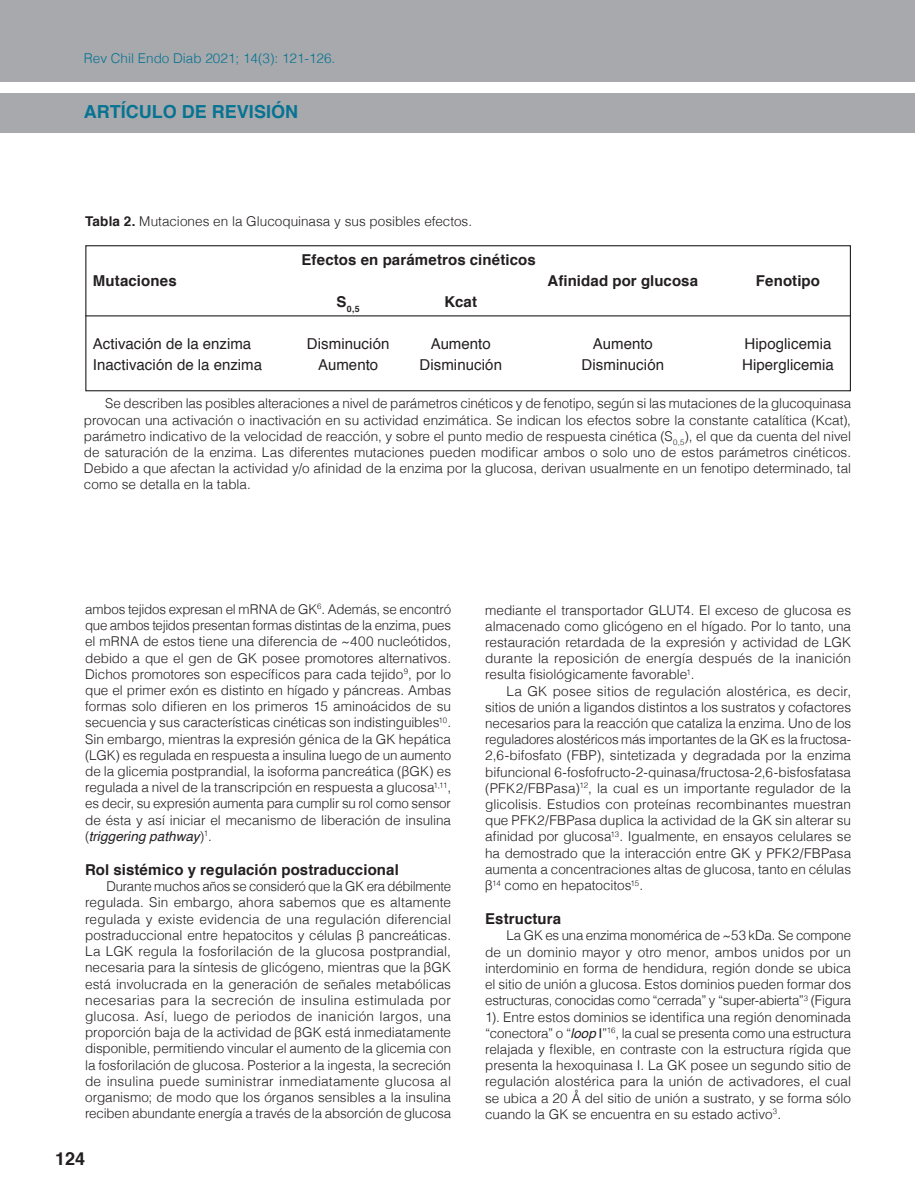
<style>
.page{position:relative;width:915px;height:1191px;background:#fff}
.page>*{position:absolute;margin:0;border:0;box-sizing:border-box;transform-origin:0 0}
.t1{font:700 18px "Helvetica";color:#077392}
.t2{font:700 18px "Helvetica";color:#231f20}
.Lista_tabulada{font:15px "Helvetica";letter-spacing:.005em;color:#231f20}
.Lista_tabulada-2{font:700 15px "Helvetica";letter-spacing:.005em;color:#231f20}
.Sub_titulos_1{font:700 15px "Helvetica";letter-spacing:.005em;color:#231f20}
.Texto{font:300 13.5px/16.2px "Helvetica";color:#231f20;text-align:justify}
.t3{font:300 13.5px "Helvetica";color:#077392}
.Lista_tabulada-3{font:700 8.7px "Helvetica";color:#231f20}
.s1{font-weight:700}
.s2{font-weight:400;font-style:italic}
.s3{font-weight:400}
</style>
<div class="page">
<div style="left:0;top:0;width:914px;height:81px;background:#a8a9ad"></div>
<div style="left:0;top:93px;width:914px;height:40px;background:#a8a9ad"></div>
<div style="left:85px;top:245px;width:765px;height:146px;border:1px solid #231f20"></div>
<hr style="left:85px;top:315px;width:765px;height:1px;background:#231f20">
<p class="t3" style="left:84px;top:46px;width:253px">Rev Chil Endo Diab 2021; 14(3): 121-126.</p>
<h1 class="t1" style="left:84px;top:97px;width:216px">ARTÍCULO DE REVISIÓN</h1>
<p class="Texto" style="left:85px;top:212px;width:388px"><span class="s1">Tabla 2.</span> Mutaciones en la Glucoquinasa y sus posibles efectos.</p>
<p class="Lista_tabulada-2" style="left:301px;top:247px;width:236px">Efectos en parámetros cinéticos</p>
<p class="Lista_tabulada-2" style="left:93px;top:268px;width:85px">Mutaciones</p>
<p class="Lista_tabulada-2" style="left:547px;top:268px;width:152px">Afinidad por glucosa</p>
<p class="Lista_tabulada-2" style="left:755px;top:268px;width:66px">Fenotipo</p>
<p class="Lista_tabulada-3" style="left:336px;top:302px;width:25px"><sup>S</sup>0,5</p>
<p class="Lista_tabulada-2" style="left:444px;top:289px;width:34px">Kcat</p>
<p class="Lista_tabulada" style="left:93px;top:332px;width:160px">Activación de la enzima</p>
<p class="Lista_tabulada" style="left:307px;top:332px;width:84px">Disminución</p>
<p class="Lista_tabulada" style="left:430px;top:332px;width:61px">Aumento</p>
<p class="Lista_tabulada" style="left:592px;top:332px;width:61px">Aumento</p>
<p class="Lista_tabulada" style="left:744px;top:332px;width:88px">Hipoglicemia</p>
<p class="Lista_tabulada" style="left:93px;top:353px;width:171px">Inactivación de la enzima</p>
<p class="Lista_tabulada" style="left:318px;top:353px;width:61px">Aumento</p>
<p class="Lista_tabulada" style="left:419px;top:353px;width:84px">Disminución</p>
<p class="Lista_tabulada" style="left:581px;top:353px;width:84px">Disminución</p>
<p class="Lista_tabulada" style="left:742px;top:353px;width:93px">Hiperglicemia</p>
<p class="Texto" style="left:84px;top:394px;width:768px;text-indent:21px">Se describen las posibles alteraciones a nivel de parámetros cinéticos y de fenotipo, según si las mutaciones de la glucoquinasa provocan una activación o inactivación en su actividad enzimática. Se indican los efectos sobre la constante catalítica (Kcat), parámetro indicativo de la velocidad de reacción, y sobre el punto medio de respuesta cinética (S<sub>0,5</sub>), el que da cuenta del nivel de saturación de la enzima. Las diferentes mutaciones pueden modificar ambos o solo uno de estos parámetros cinéticos.<br>Debido a que afectan la actividad y/o afinidad de la enzima por la glucosa, derivan usualmente en un fenotipo determinado, tal como se detalla en la tabla.</p>
<p class="Texto" style="left:85px;top:600px;width:367px">ambos tejidos expresan el mRNA de GK<sup>6</sup>. Además, se encontró que ambos tejidos presentan formas distintas de la enzima, pues el mRNA de estos tiene una diferencia de ~400 nucleótidos, debido a que el gen de GK posee promotores alternativos.<br>Dichos promotores son específicos para cada tejido<sup>9</sup>, por lo que el primer exón es distinto en hígado y páncreas. Ambas formas solo difieren en los primeros 15 aminoácidos de su secuencia y sus características cinéticas son indistinguibles<sup>10</sup>.<br>Sin embargo, mientras la expresión génica de la GK hepática (LGK) es regulada en respuesta a insulina luego de un aumento de la glicemia postprandial, la isoforma pancreática (βGK) es regulada a nivel de la transcripción en respuesta a glucosa<sup>1,11</sup>, es decir, su expresión aumenta para cumplir su rol como sensor de ésta y así iniciar el mecanismo de liberación de insulina (<span class="s2">triggering pathway</span>)<sup>1</sup>.</p>
<p class="Sub_titulos_1" style="left:85px;top:857px;width:315px">Rol sistémico y regulación postraduccional</p>
<p class="Texto" style="left:85px;top:877px;width:367px;text-indent:21px">Durante muchos años se consideró que la GK era débilmente regulada. Sin embargo, ahora sabemos que es altamente regulada y existe evidencia de una regulación diferencial postraduccional entre hepatocitos y células β pancreáticas.<br>La LGK regula la fosforilación de la glucosa postprandial, necesaria para la síntesis de glicógeno, mientras que la βGK está involucrada en la generación de señales metabólicas necesarias para la secreción de insulina estimulada por glucosa. Así, luego de periodos de inanición largos, una proporción baja de la actividad de βGK está inmediatamente disponible, permitiendo vincular el aumento de la glicemia con la fosforilación de glucosa. Posterior a la ingesta, la secreción de insulina puede suministrar inmediatamente glucosa al organismo; de modo que los órganos sensibles a la insulina reciben abundante energía a través de la absorción de glucosa</p>
<h1 class="t2" style="left:55px;top:1144px;width:31px">124</h1>
<p class="Texto" style="left:485px;top:600px;width:367px">mediante el transportador GLUT4. El exceso de glucosa es almacenado como glicógeno en el hígado. Por lo tanto, una restauración retardada de la expresión y actividad de LGK durante la reposición de energía después de la inanición resulta fisiológicamente favorable<sup>1</sup>.</p>
<p class="Texto" style="left:485px;top:681px;width:367px;text-indent:21px">La GK posee sitios de regulación alostérica, es decir, sitios de unión a ligandos distintos a los sustratos y cofactores necesarios para la reacción que cataliza la enzima. Uno de los reguladores alostéricos más importantes de la GK es la fructosa-2,6-bifosfato (FBP), sintetizada y degradada por la enzima bifuncional 6-fosfofructo-2-quinasa/fructosa-2,6-bisfosfatasa (PFK2/FBPasa)<sup>12</sup>, la cual es un importante regulador de la glicolisis. Estudios con proteínas recombinantes muestran que PFK2/FBPasa duplica la actividad de la GK sin alterar su afinidad por glucosa<sup>13</sup>. Igualmente, en ensayos celulares se ha demostrado que la interacción entre GK y PFK2/FBPasa aumenta a concentraciones altas de glucosa, tanto en células β<sup>14</sup> como en hepatocitos<sup>15</sup>.</p>
<p class="Sub_titulos_1" style="left:485px;top:907px;width:77px">Estructura</p>
<p class="Texto" style="left:485px;top:926px;width:367px;text-indent:21px">La GK es una enzima monomérica de ~53 kDa. Se compone de un dominio mayor y otro menor, ambos unidos por un interdominio en forma de hendidura, región donde se ubica el sitio de unión a glucosa. Estos dominios pueden formar dos estructuras, conocidas como “cerrada” y “super-abierta”<sup>3</sup> (Figura 1). Entre estos dominios se identifica una región denominada “conectora” o “<span class="s2">loop</span> <span class="s3">I</span>”<sup>16</sup>, la cual se presenta como una estructura relajada y flexible, en contraste con la estructura rígida que presenta la hexoquinasa I. La GK posee un segundo sitio de regulación alostérica para la unión de activadores, el cual se ubica a 20 Å del sitio de unión a sustrato, y se forma sólo cuando la GK se encuentra en su estado activo<sup>3</sup>.</p>
</div>
